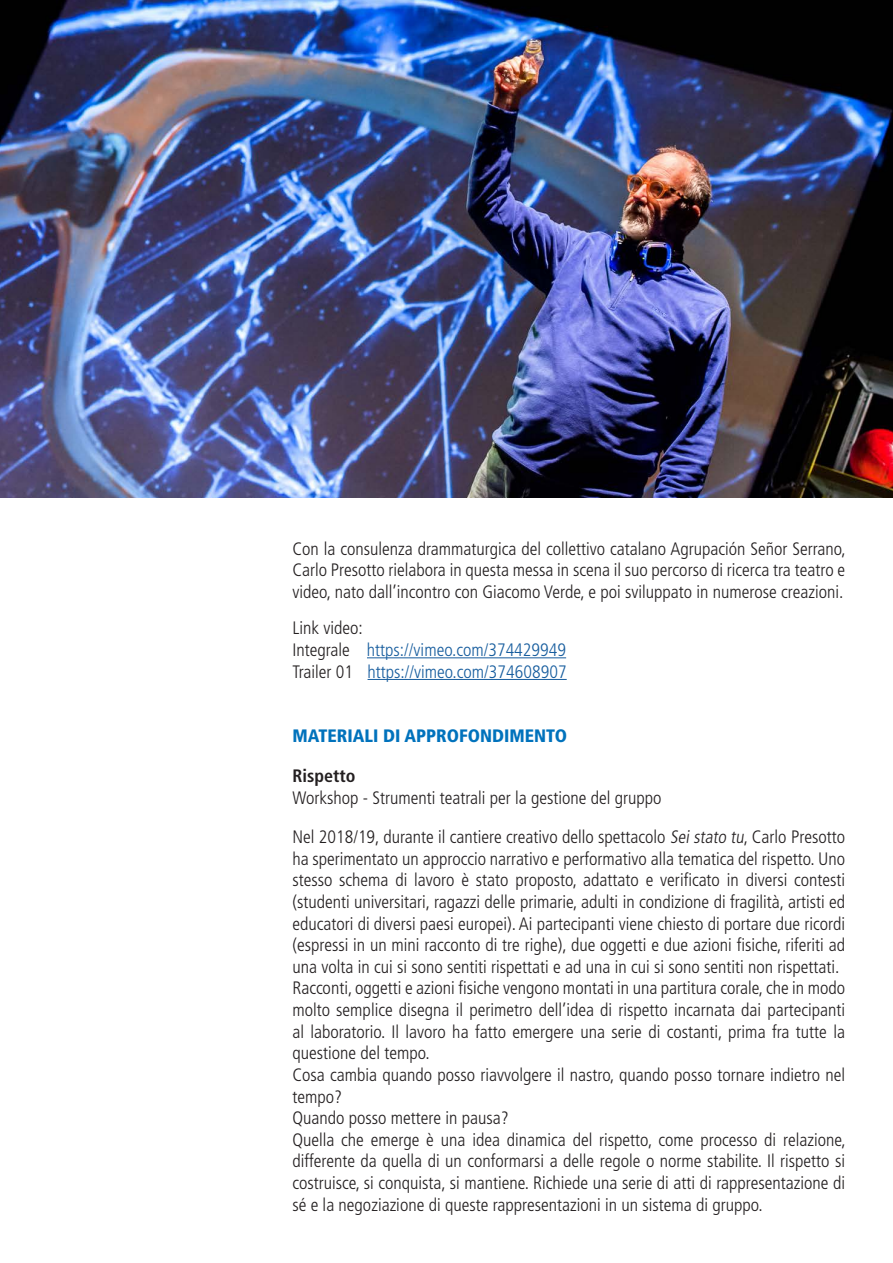
<style>
.page{position:relative;width:893px;height:1263px;background:#fff}
.page>*{position:absolute;margin:0;border:0;box-sizing:border-box;transform-origin:0 0}
.t1{font:300 condensed 18px/21.6px "Frutiger LT Std";color:#231f20;text-align:justify}
.t2{font:300 condensed 18px "Frutiger LT Std";color:#175d9e}
.t3{font:900 condensed 18px "Frutiger LT Std";color:#0072bc}
.t4{font:700 condensed 18px "Frutiger LT Std";color:#231f20}
.s1{color:#231f20}
</style>
<div class="page">
<img style="left:0;top:0;width:893px;height:497px">
<hr style="left:367px;top:657px;width:199px;height:1px;background:#175d9e">
<hr style="left:368px;top:679px;width:199px;height:1px;background:#175d9e">
<p class="t1" style="left:292px;top:538px;width:555px">Con la consulenza drammaturgica del collettivo catalano Agrupación Señor Serrano, Carlo Presotto rielabora in questa messa in scena il suo percorso di ricerca tra teatro e video, nato dall’incontro con Giacomo Verde, e poi sviluppato in numerose creazioni.</p>
<p class="t1" style="left:292px;top:618px;width:72px">Link video:</p>
<p class="t2" style="left:292px;top:640px;width:275px"><span class="s1">Integrale</span> https://vimeo.com/374429949</p>
<p class="t2" style="left:292px;top:661px;width:276px"><span class="s1">Trailer 01</span> https://vimeo.com/374608907</p>
<p class="t3" style="left:292px;top:725px;width:276px">MATERIALI DI APPROFONDIMENTO</p>
<p class="t4" style="left:292px;top:765px;width:65px">Rispetto</p>
<p class="t1" style="left:292px;top:787px;width:371px">Workshop - Strumenti teatrali per la gestione del gruppo</p>
<p class="t1" style="left:292px;top:826px;width:554px">Nel 2018/19, durante il cantiere creativo dello spettacolo Sei stato tu, Carlo Presotto ha sperimentato un approccio narrativo e performativo alla tematica del rispetto. Uno stesso schema di lavoro è stato proposto, adattato e verificato in diversi contesti (studenti universitari, ragazzi delle primarie, adulti in condizione di fragilità, artisti ed educatori di diversi paesi europei). Ai partecipanti viene chiesto di portare due ricordi (espressi in un mini racconto di tre righe), due oggetti e due azioni fisiche, riferiti ad una volta in cui si sono sentiti rispettati e ad una in cui si sono sentiti non rispettati.</p>
<p class="t1" style="left:292px;top:978px;width:554px">Racconti, oggetti e azioni fisiche vengono montati in una partitura corale, che in modo molto semplice disegna il perimetro dell’idea di rispetto incarnata dai partecipanti al laboratorio. Il lavoro ha fatto emergere una serie di costanti, prima fra tutte la questione del tempo.</p>
<p class="t1" style="left:292px;top:1064px;width:554px">Cosa cambia quando posso riavvolgere il nastro, quando posso tornare indietro nel tempo?</p>
<p class="t1" style="left:292px;top:1107px;width:218px">Quando posso mettere in pausa?</p>
<p class="t1" style="left:292px;top:1129px;width:555px">Quella che emerge è una idea dinamica del rispetto, come processo di relazione, differente da quella di un conformarsi a delle regole o norme stabilite. Il rispetto si costruisce, si conquista, si mantiene. Richiede una serie di atti di rappresentazione di sé e la negoziazione di queste rappresentazioni in un sistema di gruppo.</p>
</div>
